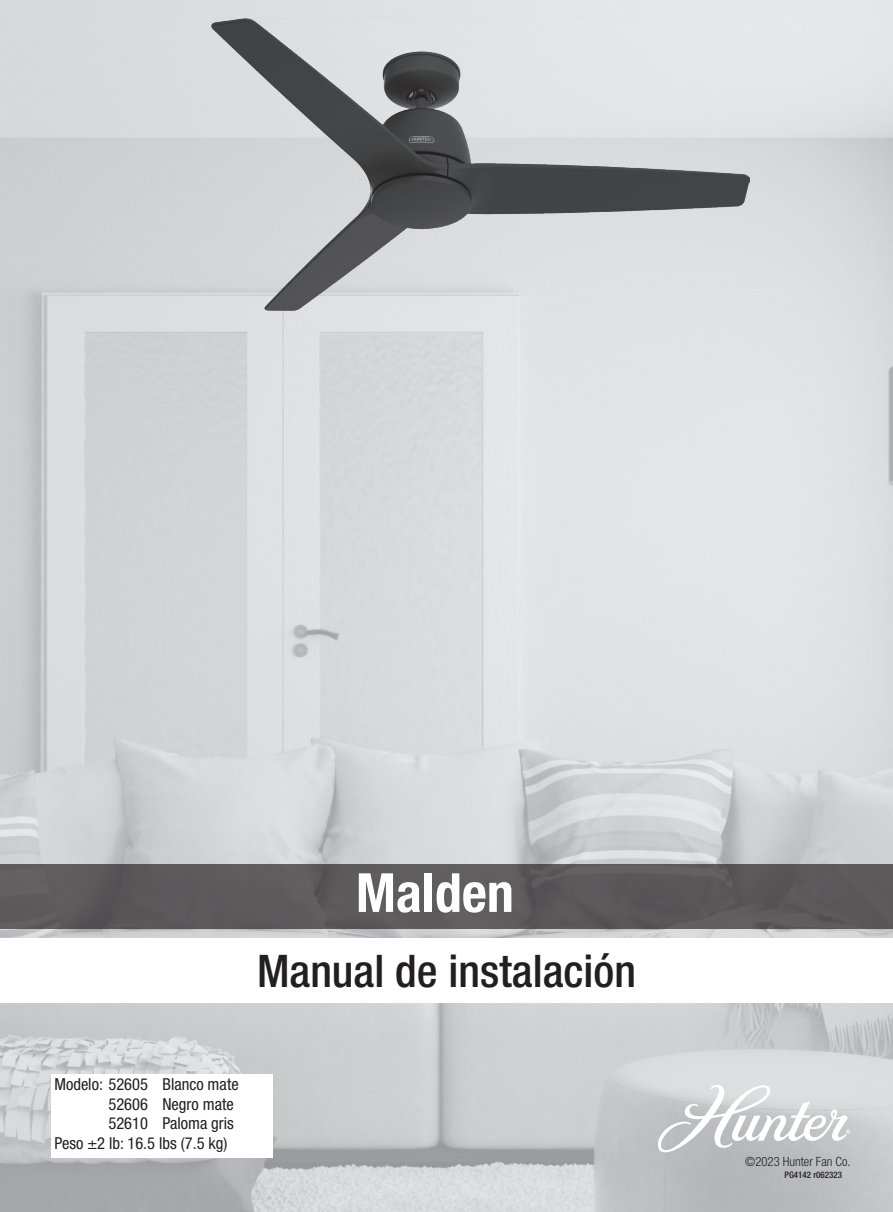
<style>
.page{position:relative;width:893px;height:1212px;background:#fff}
.page>*{position:absolute;margin:0;border:0;box-sizing:border-box;transform-origin:0 0}
.t1{font:700 condensed 54px "Helvetica Neue LT Std";color:#fff}
.t2{font:500 condensed 45px "Helvetica Neue LT Std";color:#231f20}
.t3{font:condensed 16.5px "Helvetica Neue LT Std";color:#231f20}
.t4{font:300 condensed 12.75px "Helvetica Neue LT Std";color:#231f20}
.t5{font:500 condensed 9px "Helvetica Neue LT Std";color:#231f20}
</style>
<div class="page">
<img style="left:0;top:0;width:893px;height:1212px">
<div style="left:0;top:939px;width:893px;height:64px;background:#fff"></div>
<div style="left:0;top:864px;width:893px;height:64px;background:#5c5a5b"></div>
<div style="left:51px;top:1075px;width:221px;height:83px;background:#fff"></div>
<svg style="left:658px;top:1085px;width:192px;height:67px"></svg>
<img style="left:211px;top:18px;width:539px;height:293px">
<p class="t1" style="left:356px;top:860px;width:159px">Malden</p>
<p class="t2" style="left:257px;top:944px;width:380px">Manual de instalación</p>
<p class="t3" style="left:54px;top:1074px;width:186px">Modelo: 52605 Blanco mate</p>
<p class="t3" style="left:108px;top:1094px;width:127px">52606 Negro mate</p>
<p class="t3" style="left:108px;top:1114px;width:127px">52610 Paloma gris</p>
<p class="t3" style="left:54px;top:1134px;width:175px">Peso ±2 lb: 16.5 lbs (7.5 kg)</p>
<p class="t4" style="left:745px;top:1154px;width:107px">©2023 Hunter Fan Co.</p>
<p class="t5" style="left:784px;top:1169px;width:59px">PG4142 r062323</p>
</div>
